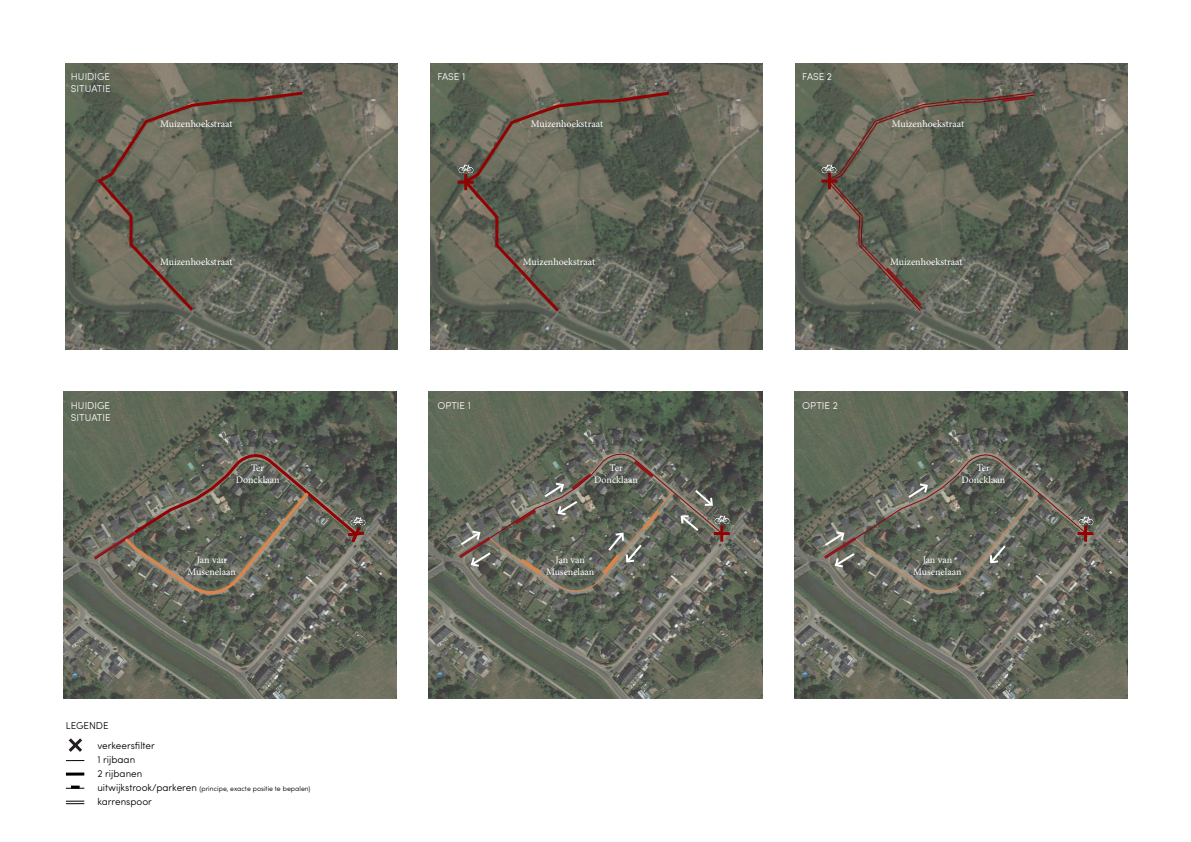
<style>
.page{position:relative;width:1191px;height:842px;background:#fff}
.page>*{position:absolute;margin:0;border:0;box-sizing:border-box;transform-origin:0 0}
.t1{font:10px "Minion Pro";color:#fff}
.t2{font:300 10px "Sofia Pro Soft";color:#fff}
.t3{font:300 10px "Sofia Pro Soft";color:#000}
.t4{font:300 7px "Sofia Pro Soft";color:#000}
.s1{font-size:10px}
</style>
<div class="page">
<img style="left:431px;top:64px;width:331px;height:286px">
<img style="left:66px;top:64px;width:331px;height:286px">
<img style="left:796px;top:64px;width:331px;height:286px">
<img style="left:64px;top:391px;width:333px;height:308px">
<svg style="left:90px;top:447px;width:277px;height:158px;background:#66655a"></svg>
<img style="left:429px;top:391px;width:333px;height:307px">
<svg style="left:66px;top:772px;width:18px;height:4px"></svg>
<svg style="left:66px;top:801px;width:18px;height:3px"></svg>
<img style="left:794px;top:391px;width:333px;height:308px">
<svg style="left:455px;top:446px;width:268px;height:157px;background:#67695e"></svg>
<svg style="left:820px;top:447px;width:268px;height:157px;background:#66695d"></svg>
<svg style="left:95px;top:90px;width:211px;height:224px;background:#636356"></svg>
<svg style="left:826px;top:92px;width:209px;height:219px;background:#636356"></svg>
<svg style="left:461px;top:90px;width:211px;height:225px;background:#626356"></svg>
<hr style="left:458px;top:181px;width:16px;height:3px;background:#910303">
<hr style="left:828px;top:173px;width:3px;height:16px;background:#910303">
<hr style="left:821px;top:180px;width:16px;height:3px;background:#910303">
<img style="left:1077px;top:513px;width:17px;height:13px">
<img style="left:713px;top:513px;width:17px;height:13px">
<img style="left:457px;top:161px;width:17px;height:13px">
<img style="left:820px;top:161px;width:17px;height:13px">
<img style="left:349px;top:514px;width:17px;height:13px">
<hr style="left:720px;top:525px;width:3px;height:17px;background:#910303">
<hr style="left:1084px;top:525px;width:3px;height:17px;background:#910303">
<hr style="left:713px;top:532px;width:17px;height:3px;background:#910303">
<svg style="left:65px;top:738px;width:20px;height:23px"></svg>
<hr style="left:1077px;top:532px;width:16px;height:3px;background:#910303">
<svg style="left:66px;top:786px;width:18px;height:3px"></svg>
<p class="t2" style="left:71px;top:70px;width:41px">HUIDIGE</p>
<p class="t2" style="left:71px;top:82px;width:41px">SITUATIE</p>
<p class="t2" style="left:437px;top:70px;width:29px">FASE 1</p>
<p class="t2" style="left:802px;top:70px;width:31px">FASE 2</p>
<p class="t1" style="left:160px;top:117px;width:74px">Muizenhoekstraat</p>
<p class="t1" style="left:531px;top:117px;width:74px">Muizenhoekstraat</p>
<p class="t1" style="left:892px;top:117px;width:74px">Muizenhoekstraat</p>
<p class="t1" style="left:160px;top:255px;width:74px">Muizenhoekstraat</p>
<p class="t1" style="left:523px;top:255px;width:74px">Muizenhoekstraat</p>
<p class="t1" style="left:890px;top:255px;width:74px">Muizenhoekstraat</p>
<p class="t2" style="left:71px;top:398px;width:41px">HUIDIGE</p>
<p class="t2" style="left:71px;top:410px;width:41px">SITUATIE</p>
<p class="t1" style="left:251px;top:461px;width:15px">Ter</p>
<p class="t1" style="left:236px;top:473px;width:45px">Doncklaan</p>
<p class="t1" style="left:197px;top:553px;width:31px">Jan van</p>
<p class="t1" style="left:188px;top:565px;width:50px">Musenelaan</p>
<p class="t2" style="left:437px;top:398px;width:35px">OPTIE 1</p>
<p class="t1" style="left:609px;top:461px;width:15px">Ter</p>
<p class="t1" style="left:594px;top:473px;width:45px">Doncklaan</p>
<p class="t1" style="left:555px;top:553px;width:31px">Jan van</p>
<p class="t1" style="left:546px;top:565px;width:50px">Musenelaan</p>
<p class="t2" style="left:802px;top:398px;width:37px">OPTIE 2</p>
<p class="t1" style="left:976px;top:461px;width:15px">Ter</p>
<p class="t1" style="left:961px;top:473px;width:45px">Doncklaan</p>
<p class="t1" style="left:922px;top:553px;width:31px">Jan van</p>
<p class="t1" style="left:913px;top:565px;width:50px">Musenelaan</p>
<p class="t3" style="left:66px;top:718px;width:44px">LEGENDE</p>
<p class="t3" style="left:97px;top:739px;width:59px">verkeersfilter</p>
<p class="t3" style="left:97px;top:753px;width:39px">1 rijbaan</p>
<p class="t3" style="left:97px;top:767px;width:46px">2 rijbanen</p>
<p class="t4" style="left:97px;top:784px;width:215px"><span class="s1">uitwijkstrook/parkeren</span> (principe, exacte positie te bepalen)</p>
<p class="t3" style="left:97px;top:795px;width:56px">karrenspoor</p>
</div>
